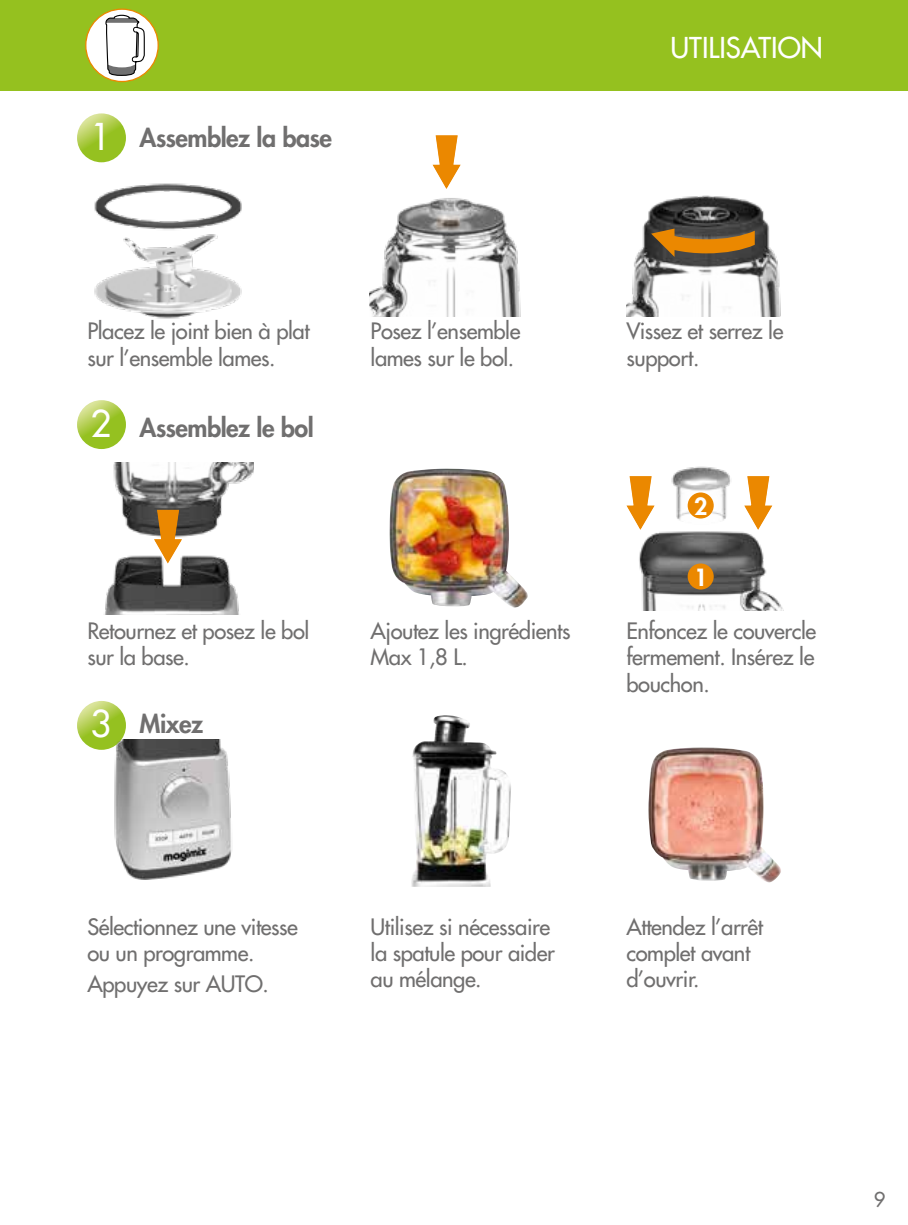
<style>
.page{position:relative;width:908px;height:1225px;background:#fff}
.page>*{position:absolute;margin:0;border:0;box-sizing:border-box;transform-origin:0 0}
.t1{font:36px "Futura";color:#fff}
.t2{font:28px "Futura";color:#fff}
.t3{font:800 25px "Futura";letter-spacing:-.02em;color:#706f6f}
.t4{font:800 23px "Futura";color:#fff}
.t5{font:22px/26.4px "Futura";letter-spacing:-.02em;color:#706f6f}
.t6{font:20px "Futura";color:#706f6f}
</style>
<div class="page">
<div style="left:0;top:0;width:907px;height:91px;background:#95c11f"></div>
<svg style="left:77px;top:113px;width:49px;height:49px"></svg>
<svg style="left:77px;top:400px;width:49px;height:49px"></svg>
<svg style="left:77px;top:701px;width:49px;height:49px"></svg>
<img style="left:105px;top:463px;width:148px;height:151px">
<img style="left:411px;top:715px;width:100px;height:171px">
<img style="left:387px;top:198px;width:134px;height:118px">
<img style="left:389px;top:468px;width:139px;height:140px">
<img style="left:99px;top:739px;width:133px;height:140px">
<img style="left:626px;top:195px;width:155px;height:121px">
<img style="left:639px;top:466px;width:144px;height:144px">
<img style="left:648px;top:747px;width:132px;height:135px">
<svg style="left:152px;top:509px;width:32px;height:56px"></svg>
<svg style="left:432px;top:135px;width:29px;height:54px"></svg>
<svg style="left:626px;top:475px;width:30px;height:57px"></svg>
<svg style="left:742px;top:475px;width:31px;height:57px"></svg>
<svg style="left:650px;top:228px;width:104px;height:29px"></svg>
<div style="left:687px;top:563px;width:26px;height:26px;background:#eb8800;border-radius:50%"></div>
<div style="left:687px;top:492px;width:26px;height:26px;background:#eb8800;border-radius:50%"></div>
<div style="left:86px;top:9px;width:72px;height:73px;background:#fff;border-radius:50%"></div>
<svg style="left:104px;top:13px;width:41px;height:145px"></svg>
<img style="left:94px;top:183px;width:293px;height:136px">
<h1 class="t1" style="left:91px;top:113px;width:22px">1</h1>
<p class="t3" style="left:139px;top:121px;width:194px">Assemblez la base</p>
<p class="t2" style="left:670px;top:29px;width:154px">UTILISATION</p>
<p class="t5" style="left:87px;top:318px;width:224px">Placez le joint bien à plat sur l’ensemble lames.</p>
<h1 class="t1" style="left:91px;top:400px;width:22px">2</h1>
<p class="t3" style="left:139px;top:411px;width:175px">Assemblez le bol</p>
<p class="t5" style="left:87px;top:617px;width:223px">Retournez et posez le bol sur la base.</p>
<h1 class="t1" style="left:91px;top:700px;width:22px">3</h1>
<p class="t3" style="left:139px;top:707px;width:65px">Mixez</p>
<p class="t5" style="left:370px;top:318px;width:151px">Posez l’ensemble lames sur le bol.</p>
<p class="t5" style="left:370px;top:617px;width:201px">Ajoutez les ingrédients<br>Max 1,8 L.</p>
<p class="t5" style="left:626px;top:318px;width:158px">Vissez et serrez le support.</p>
<p class="t4" style="left:693px;top:491px;width:15px">2</p>
<p class="t4" style="left:693px;top:562px;width:15px">1</p>
<p class="t5" style="left:626px;top:617px;width:191px;text-align:justify">Enfoncez le couvercle fermement. Insérez le bouchon.</p>
<p class="t5" style="left:87px;top:913px;width:212px">Sélectionnez une vitesse ou un programme.</p>
<p class="t5" style="left:87px;top:970px;width:179px">Appuyez sur AUTO.</p>
<p class="t5" style="left:370px;top:913px;width:186px">Utilisez si nécessaire la spatule pour aider au mélange.</p>
<p class="t5" style="left:626px;top:913px;width:138px">Attendez l’arrêt complet avant d’ouvrir.</p>
<p class="t6" style="left:873px;top:1186px;width:13px">9</p>
</div>
